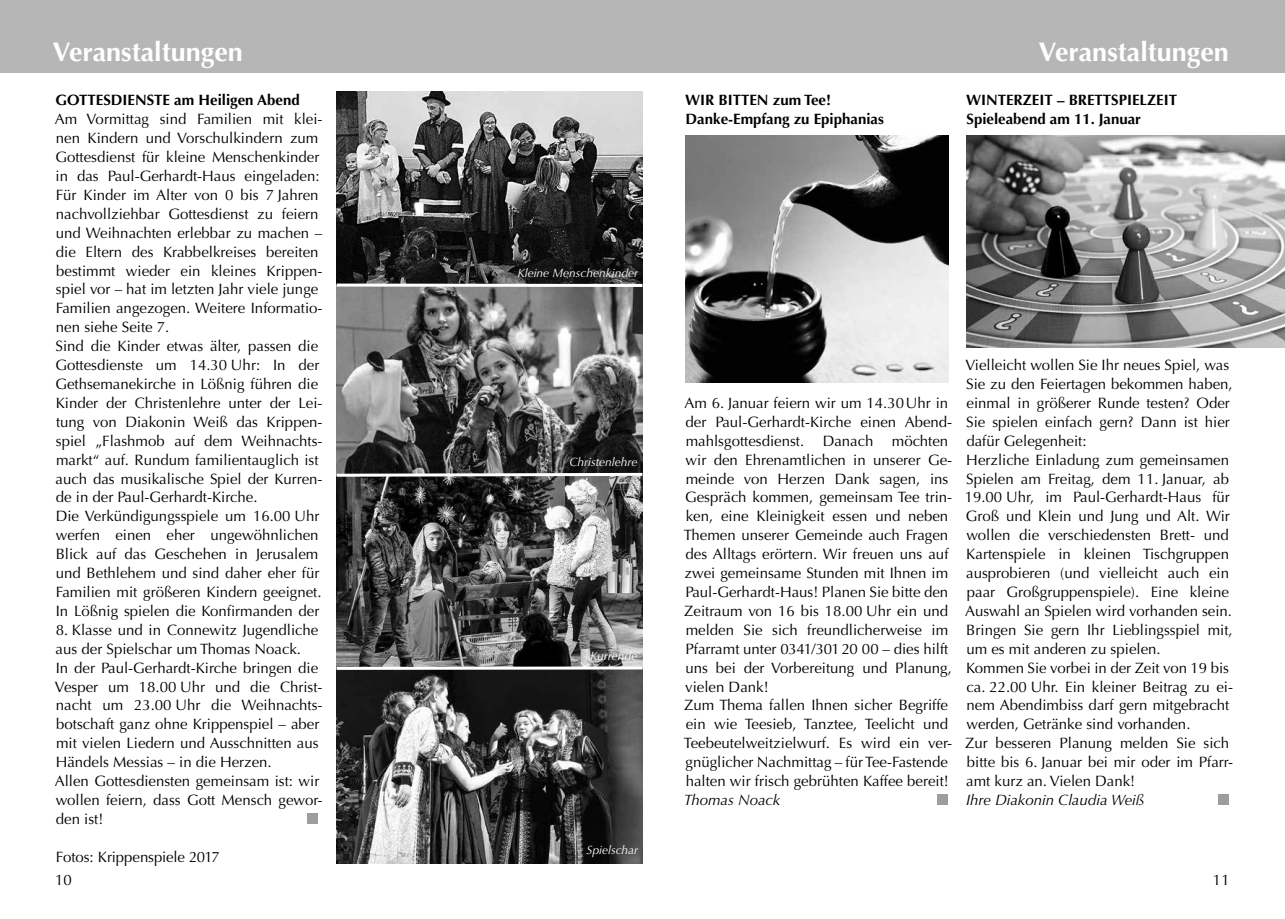
<style>
.page{position:relative;width:1285px;height:919px;background:#fff}
.page>*{position:absolute;margin:0;border:0;box-sizing:border-box;transform-origin:0 0}
.t1{font:700 27px "Optima";color:#fff}
.t2{font:15px/18.9px "Optima";color:#000}
.t3{font:700 15px/18.9px "Optima";color:#000}
.t4{font:italic 15px "Optima";color:#000}
.t5{font:italic 12px "Optima";color:#fff}
</style>
<div class="page">
<div style="left:0;top:0;width:1284px;height:72px;background:#b7b6b6"></div>
<div style="left:937px;top:794px;width:10px;height:11px;background:#9d9d9c"></div>
<div style="left:1217px;top:794px;width:11px;height:11px;background:#9d9d9c"></div>
<div style="left:307px;top:813px;width:11px;height:10px;background:#9d9d9c"></div>
<img style="left:336px;top:91px;width:306px;height:772px">
<img style="left:685px;top:135px;width:263px;height:248px">
<img style="left:966px;top:135px;width:318px;height:213px">
<svg style="left:336px;top:283px;width:306px;height:4px"></svg>
<svg style="left:336px;top:471px;width:307px;height:7px"></svg>
<hr style="left:336px;top:666px;width:306px;height:3px;background:#fff">
<h1 class="t1" style="left:52px;top:36px;width:192px">Veranstaltungen</h1>
<p class="t3" style="left:56px;top:91px;width:245px">GOTTESDIENSTE am Heiligen Abend</p>
<p class="t2" style="left:55px;top:110px;width:269px">Am Vormittag sind Familien mit klei&shy;nen Kindern und Vorschulkindern zum Gottesdienst für kleine Menschenkinder in das Paul-Gerhardt-Haus eingeladen:<br>Für Kinder im Alter von 0 bis 7 Jahren nachvollziehbar Gottesdienst zu feiern und Weihnachten erlebbar zu machen – die Eltern des Krabbelkreises bereiten bestimmt wieder ein kleines Krippen&shy;spiel vor – hat im letzten Jahr viele junge Familien angezogen. Weitere Informatio&shy;nen siehe Seite 7.<br>Sind die Kinder etwas älter, passen die Gottesdienste um 14.30 Uhr: In der Gethsemanekirche in Lößnig führen die Kinder der Christenlehre unter der Lei&shy;tung von Diakonin Weiß das Krippen&shy;spiel „Flashmob auf dem Weihnachts&shy;markt“ auf. Rundum familientauglich ist auch das musikalische Spiel der Kurren&shy;de in der Paul-Gerhardt-Kirche.<br>Die Verkündigungsspiele um 16.00 Uhr werfen einen eher ungewöhnlichen Blick auf das Geschehen in Jerusalem und Bethlehem und sind daher eher für Familien mit größeren Kindern geeignet.<br>In Lößnig spielen die Konfirmanden der</p>
<p class="t2" style="left:55px;top:620px;width:269px">8. Klasse und in Connewitz Jugendliche aus der Spielschar um Thomas Noack.<br>In der Paul-Gerhardt-Kirche bringen die Vesper um 18.00 Uhr und die Christ&shy;nacht um 23.00 Uhr die Weihnachts&shy;botschaft ganz ohne Krippenspiel – aber mit vielen Liedern und Ausschnitten aus Händels Messias – in die Herzen.<br>Allen Gottesdiensten gemeinsam ist: wir wollen feiern, dass Gott Mensch gewor&shy;den ist!</p>
<p class="t2" style="left:56px;top:847px;width:166px">Fotos: Krippenspiele 2017</p>
<p class="t3" style="left:685px;top:91px;width:200px">WIR BITTEN zum Tee!<br>Danke-Empfang zu Epiphanias</p>
<h1 class="t1" style="left:1038px;top:36px;width:192px">Veranstaltungen</h1>
<p class="t3" style="left:965px;top:91px;width:212px">WINTERZEIT – BRETTSPIELZEIT<br>Spieleabend am 11. Januar</p>
<p class="t5" style="left:517px;top:266px;width:122px">Kleine Menschenkinder</p>
<p class="t5" style="left:569px;top:455px;width:70px">Christenlehre</p>
<p class="t5" style="left:590px;top:648px;width:49px">Kurrende</p>
<p class="t5" style="left:586px;top:842px;width:53px">Spielschar</p>
<p class="t2" style="left:683px;top:393px;width:270px">Am 6. Januar feiern wir um 14.30Uhr in der Paul-Gerhardt-Kirche einen Abend&shy;mahlsgottesdienst. Danach möchten wir den Ehrenamtlichen in unserer Ge&shy;meinde von Herzen Dank sagen, ins Gespräch kommen, gemeinsam Tee trin&shy;ken, eine Kleinigkeit essen und neben Themen unserer Gemeinde auch Fragen des Alltags erörtern. Wir freuen uns auf zwei gemeinsame Stunden mit Ihnen im Paul-Gerhardt-Haus! Planen Sie bitte den Zeitraum von 16 bis 18.00 Uhr ein und melden Sie sich freundlicherweise im Pfarramt unter 0341/30120 00 – dies hilft uns bei der Vorbereitung und Planung, vielen Dank!<br>Zum Thema fallen Ihnen sicher Begriffe ein wie Teesieb, Tanztee, Teelicht und Teebeutelweitzielwurf. Es wird ein ver&shy;gnüglicher Nachmittag – für Tee-Fastende halten wir frisch gebrühten Kaffee bereit!</p>
<p class="t4" style="left:683px;top:791px;width:98px">Thomas Noack</p>
<p class="t2" style="left:964px;top:355px;width:270px">Vielleicht wollen Sie Ihr neues Spiel, was Sie zu den Feiertagen bekommen haben, einmal in größerer Runde testen? Oder Sie spielen einfach gern? Dann ist hier dafür Gelegenheit:<br>Herzliche Einladung zum gemeinsamen Spielen am Freitag, dem 11. Januar, ab 19.00 Uhr, im Paul-Gerhardt-Haus für Groß und Klein und Jung und Alt. Wir wollen die verschiedensten Brett- und Kartenspiele in kleinen Tischgruppen ausprobieren (und vielleicht auch ein paar Großgruppenspiele). Eine kleine Auswahl an Spielen wird vorhanden sein.<br>Bringen Sie gern Ihr Lieblingsspiel mit, um es mit anderen zu spielen.<br>Kommen Sie vorbei in der Zeit von 19 bis ca. 22.00 Uhr. Ein kleiner Beitrag zu ei&shy;nem Abendimbiss darf gern mitgebracht werden, Getränke sind vorhanden.<br>Zur besseren Planung melden Sie sich bitte bis 6. Januar bei mir oder im Pfarr&shy;amt kurz an. Vielen Dank!</p>
<p class="t4" style="left:965px;top:791px;width:180px">Ihre Diakonin Claudia Weiß</p>
<p class="t2" style="left:55px;top:870px;width:18px">10</p>
<p class="t2" style="left:1212px;top:870px;width:18px">11</p>
</div>
